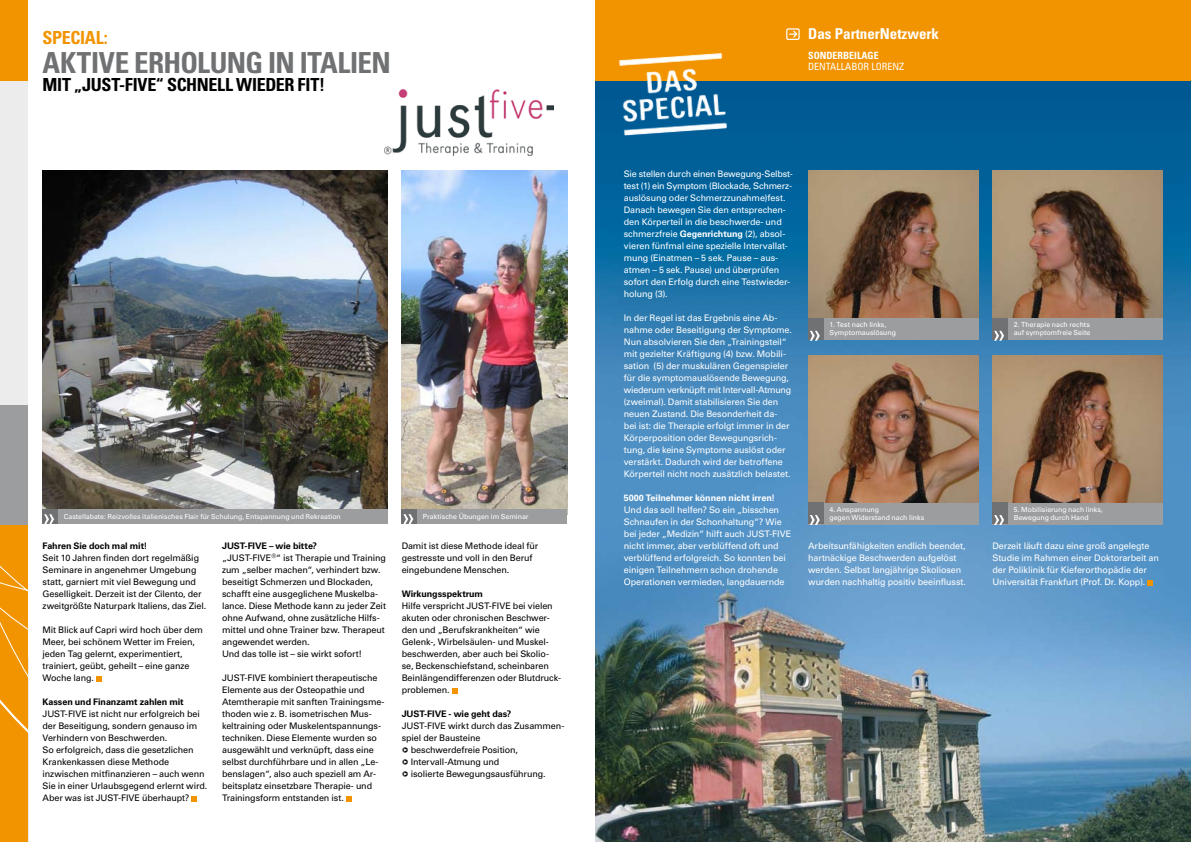
<style>
.page{position:relative;width:1191px;height:842px;background:#fff}
.page>*{position:absolute;margin:0;border:0;box-sizing:border-box;transform-origin:0 0}
.t1{font:700 condensed 29px "Univers LT Std";letter-spacing:-.02em;color:#707173}
.t2{font:700 condensed 18px "Univers LT Std";letter-spacing:-.02em;color:#000}
.t3{font:700 condensed 18px "Univers LT Std";letter-spacing:-.02em;color:#f29400}
.t4{font:700 condensed 15px "Univers LT Std";color:#fff}
.t5{font:condensed 10px "Univers LT Std";color:#fff}
.t6{font:700 condensed 10px "Univers LT Std";color:#fff}
.t7{font:9px/12px "Univers LT Std";letter-spacing:-.01em;color:#000}
.t8{font:9px/12px "Univers LT Std";letter-spacing:-.01em;color:#fff}
.t9{font:700 9px "Univers LT Std";letter-spacing:-.01em;color:#000}
.t10{font:700 9px "Univers LT Std";letter-spacing:-.005em;color:#fff}
.t11{font:7px/8px "Univers LT Std";letter-spacing:-.005em;color:#fff}
.s1{font-weight:700}
</style>
<div class="page">
<div style="left:595px;top:0;width:596px;height:81px;background:#f29400"></div>
<div style="left:0;top:0;width:28px;height:81px;background:#f29400"></div>
<div style="left:0;top:81px;width:28px;height:348px;background:#ececed"></div>
<div style="left:0;top:405px;width:28px;height:144px;background:#9c9d9f"></div>
<svg style="left:96px;top:676px;width:6px;height:5px"></svg>
<svg style="left:191px;top:796px;width:6px;height:5px"></svg>
<svg style="left:346px;top:796px;width:5px;height:5px"></svg>
<div style="left:0;top:525px;width:28px;height:317px;background:#f29400"></div>
<svg style="left:0;top:565px;width:28px;height:168px"></svg>
<img style="left:595px;top:81px;width:596px;height:761px">
<svg style="left:786px;top:28px;width:13px;height:12px"></svg>
<div style="left:787px;top:30px;width:11px;height:9px;background:#f29400"></div>
<svg style="left:789px;top:31px;width:8px;height:7px"></svg>
<img style="left:613px;top:53px;width:123px;height:90px">
<svg style="left:452px;top:688px;width:5px;height:5px"></svg>
<img style="left:43px;top:171px;width:344px;height:338px">
<div style="left:43px;top:509px;width:344px;height:15px;background:#9c9d9f"></div>
<div style="left:43px;top:509px;width:15px;height:15px;background:#707173"></div>
<svg style="left:44px;top:514px;width:10px;height:10px"></svg>
<img style="left:402px;top:171px;width:165px;height:338px">
<div style="left:402px;top:509px;width:165px;height:14px;background:#9c9d9f"></div>
<div style="left:402px;top:509px;width:15px;height:14px;background:#707173"></div>
<svg style="left:403px;top:514px;width:10px;height:9px"></svg>
<img style="left:992px;top:171px;width:170px;height:147px">
<div style="left:992px;top:318px;width:170px;height:22px;background:#9c9d9f"></div>
<div style="left:992px;top:318px;width:15px;height:22px;background:#707173"></div>
<svg style="left:994px;top:331px;width:10px;height:9px"></svg>
<img style="left:808px;top:171px;width:170px;height:147px">
<div style="left:808px;top:318px;width:170px;height:22px;background:#9c9d9f"></div>
<div style="left:808px;top:318px;width:15px;height:22px;background:#707173"></div>
<svg style="left:810px;top:331px;width:10px;height:9px"></svg>
<img style="left:808px;top:355px;width:170px;height:148px">
<div style="left:808px;top:503px;width:170px;height:21px;background:#9c9d9f"></div>
<div style="left:808px;top:502px;width:15px;height:22px;background:#707173"></div>
<svg style="left:810px;top:515px;width:10px;height:9px"></svg>
<img style="left:992px;top:355px;width:170px;height:148px">
<div style="left:992px;top:503px;width:170px;height:21px;background:#9c9d9f"></div>
<div style="left:992px;top:502px;width:15px;height:22px;background:#707173"></div>
<svg style="left:994px;top:515px;width:10px;height:9px"></svg>
<svg style="left:1147px;top:580px;width:5px;height:5px"></svg>
<img style="left:385px;top:90px;width:168px;height:65px">
<h2 class="t3" style="left:43px;top:26px;width:67px">SPECIAL:</h2>
<h1 class="t1" style="left:43px;top:45px;width:350px">AKTIVE ERHOLUNG IN ITALIEN</h1>
<h2 class="t2" style="left:43px;top:73px;width:284px">MIT „JUST-FIVE“ SCHNELL WIEDER FIT!</h2>
<p class="t11" style="left:64px;top:512px;width:279px">Castellabate: Reizvolles italienisches Flair für Schulung, Entspannung und Rekreation</p>
<p class="t11" style="left:423px;top:512px;width:107px">Praktische Übungen im Seminar</p>
<p class="t9" style="left:43px;top:541px;width:106px">Fahren Sie doch mal mit!</p>
<p class="t7" style="left:43px;top:552px;width:165px">Seit 10 Jahren finden dort regelmäßig Seminare in angenehmer Umgebung statt, garniert mit viel Bewegung und Geselligkeit. Derzeit ist der Cilento, der zweitgrößte Naturpark Italiens, das Ziel.</p>
<p class="t7" style="left:43px;top:624px;width:162px">Mit Blick auf Capri wird hoch über dem<br>Meer, bei schönem Wetter im Freien, jeden Tag gelernt, experimentiert, trainiert, geübt, geheilt – eine ganze<br>Woche lang.</p>
<p class="t9" style="left:43px;top:697px;width:143px">Kassen und Finanzamt zahlen mit</p>
<p class="t7" style="left:43px;top:708px;width:166px">JUST-FIVE ist nicht nur erfolgreich bei der Beseitigung, sondern genauso im Verhindern von Beschwerden.<br>So erfolgreich, dass die gesetzlichen Krankenkassen diese Methode inzwischen mitfinanzieren – auch wenn Sie in einer Urlaubsgegend erlernt wird.<br>Aber was ist JUST-FIVE überhaupt?</p>
<p class="t7" style="left:222px;top:540px;width:165px"><span class="s1">JUST-FIVE – wie bitte?<br></span>„JUST-FIVE<sup>®</sup>“ ist Therapie und Training zum „selber machen“, verhindert bzw. beseitigt Schmerzen und Blockaden, schafft eine ausgeglichene Muskelba&shy;lance. Diese Methode kann zu jeder Zeit ohne Aufwand, ohne zusätzliche Hilfs&shy;mittel und ohne Trainer bzw. Therapeut angewendet werden.<br>Und das tolle ist – sie wirkt sofort!</p>
<p class="t7" style="left:222px;top:672px;width:164px">JUST-FIVE kombiniert therapeutische Elemente aus der Osteopathie und Atemtherapie mit sanften Trainingsme&shy;thoden wie z. B. isometrischen Mus&shy;keltraining oder Muskelentspannungs&shy;techniken. Diese Elemente wurden so ausgewählt und verknüpft, dass eine selbst durchführbare und in allen „Le&shy;benslagen“, also auch speziell am Ar&shy;beitsplatz einsetzbare Therapie- und Trainingsform entstanden ist.</p>
<p class="t7" style="left:402px;top:540px;width:138px">Damit ist diese Methode ideal für gestresste und voll in den Beruf eingebundene Menschen.</p>
<p class="t9" style="left:402px;top:589px;width:83px">Wirkungsspektrum</p>
<p class="t7" style="left:402px;top:600px;width:161px">Hilfe verspricht JUST-FIVE bei vielen akuten oder chronischen Beschwer&shy;den und „Berufskrankheiten“ wie Gelenk-, Wirbelsäulen- und Muskel&shy;beschwerden, aber auch bei Skolio&shy;se, Beckenschiefstand, scheinbaren Beinlängendifferenzen oder Blutdruck&shy;problemen.</p>
<p class="t9" style="left:402px;top:709px;width:111px">JUST-FIVE - wie geht das?</p>
<p class="t7" style="left:402px;top:720px;width:164px">JUST-FIVE wirkt durch das Zusammen&shy;spiel der Bausteine</p>
<p class="t7" style="left:402px;top:744px;width:118px">❑ beschwerdefreie Position,</p>
<p class="t7" style="left:402px;top:756px;width:99px">❑ Intervall-Atmung und</p>
<p class="t7" style="left:402px;top:768px;width:145px">❑ isolierte Bewegungsausführung.</p>
<h3 class="t4" style="left:808px;top:25px;width:132px">Das PartnerNetzwerk</h3>
<p class="t6" style="left:808px;top:49px;width:72px">SONDERBEILAGE</p>
<p class="t5" style="left:808px;top:60px;width:97px">DENTALLABOR LORENZ</p>
<p class="t8" style="left:624px;top:168px;width:170px">Sie stellen durch einen Bewegung-Selbst&shy;test (1) ein Symptom (Blockade, Schmerz&shy;auslösung oder Schmerzzunahme)fest.<br>Danach bewegen Sie den entsprechen&shy;den Körperteil in die beschwerde- und schmerzfreie <span class="s1">Gegenrichtung</span> (2), absol&shy;vieren fünfmal eine spezielle Intervallat&shy;mung (Einatmen – 5 sek. Pause – aus&shy;atmen – 5 sek. Pause) und überprüfen sofort den Erfolg durch eine Testwieder&shy;holung (3).</p>
<p class="t8" style="left:624px;top:312px;width:170px">In der Regel ist das Ergebnis eine Ab&shy;nahme oder Beseitigung der Symptome.<br>Nun absolvieren Sie den „Trainingsteil“ mit gezielter Kräftigung (4) bzw. Mobili&shy;sation (5) der muskulären Gegenspieler für die symptomauslösende Bewegung, wiederum verknüpft mit Intervall-Atmung (zweimal). Damit stabilisieren Sie den neuen Zustand. Die Besonderheit da&shy;bei ist: die Therapie erfolgt immer in der Körperposition oder Bewegungsrich&shy;tung, die keine Symptome auslöst oder verstärkt. Dadurch wird der betroffene Körperteil nicht noch zusätzlich belastet.</p>
<p class="t10" style="left:624px;top:493px;width:153px">5000 Teilnehmer können nicht irren!</p>
<p class="t8" style="left:624px;top:504px;width:169px">Und das soll helfen? So ein „bisschen Schnaufen in der Schonhaltung“? Wie bei jeder „Medizin“ hilft auch JUST-FIVE nicht immer, aber verblüffend oft und verblüffend erfolgreich. So konnten bei einigen Teilnehmern schon drohende Operationen vermieden, langdauernde</p>
<p class="t11" style="left:829px;top:321px;width:68px">1. Test nach links,<br>Symptomauslösung</p>
<p class="t11" style="left:1013px;top:321px;width:78px">2. Therapie nach rechts auf symptomfreie Seite</p>
<p class="t11" style="left:829px;top:505px;width:96px">4. Anspannung<br>gegen Widerstand nach links</p>
<p class="t11" style="left:1013px;top:505px;width:91px">5. Mobilisierung nach links,<br>Bewegung durch Hand</p>
<p class="t8" style="left:808px;top:540px;width:159px">Arbeitsunfähigkeiten endlich beendet, hartnäckige Beschwerden aufgelöst werden. Selbst langjährige Skoliosen wurden nachhaltig positiv beeinflusst.</p>
<p class="t8" style="left:992px;top:540px;width:168px">Derzeit läuft dazu eine groß angelegte Studie im Rahmen einer Doktorarbeit an der Poliklinik für Kieferorthopädie der Universität Frankfurt (Prof. Dr. Kopp).</p>
</div>
